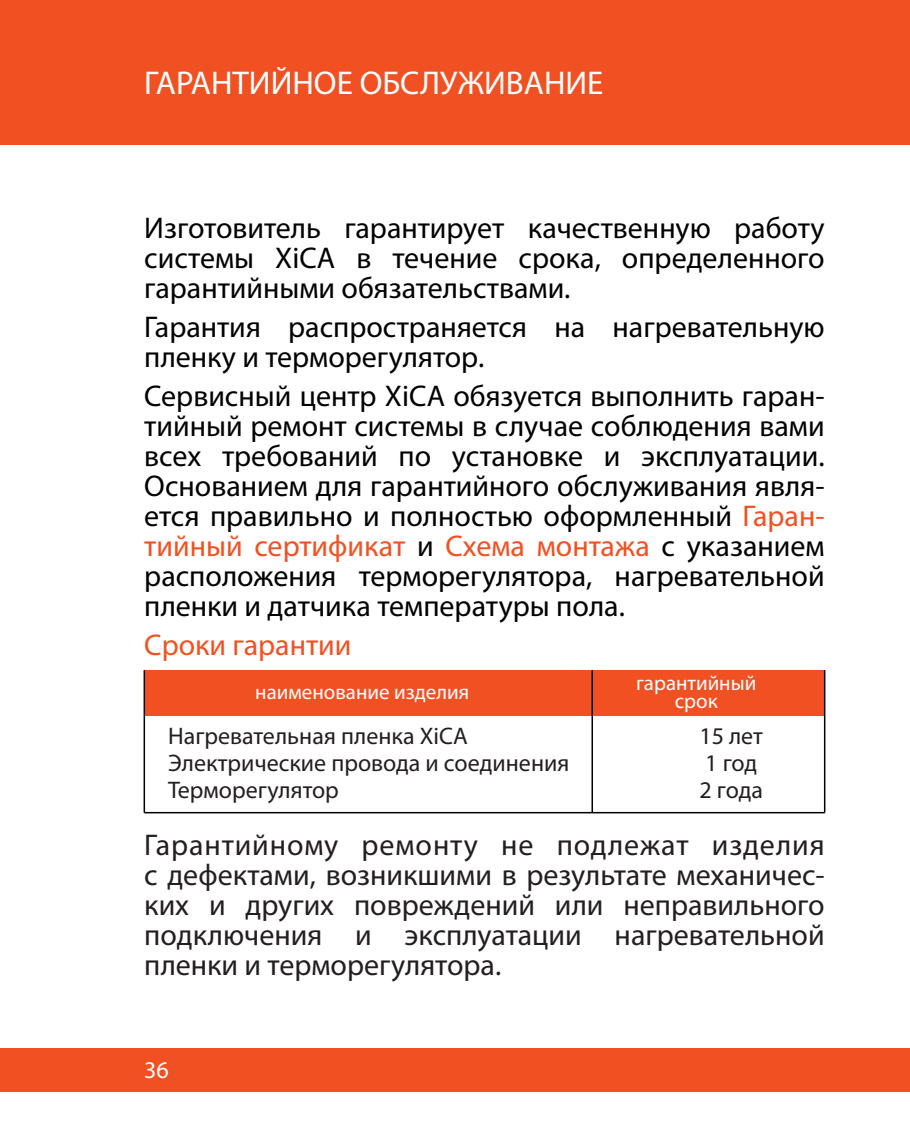
<style>
.page{position:relative;width:910px;height:1140px;background:#fff}
.page>*{position:absolute;margin:0;border:0;box-sizing:border-box;transform-origin:0 0}
.t1{font:33px "Myriad Pro";color:#fff}
.t2{font:30px/30px "Myriad Pro";color:#000;text-align:justify}
.t3{font:30px/30px "Myriad Pro";color:#231f20;text-align:justify}
.t4{font:30px "Myriad Pro";color:#f15122}
.t5{font:24px "Myriad Pro";color:#231f20}
.t6{font:24px "Myriad Pro";color:#fff}
.t7{font:21px/18px "Myriad Pro";color:#fff;text-align:center}
.s1{color:#f15122}
</style>
<div class="page">
<div style="left:0;top:1048px;width:910px;height:44px;background:#f15122"></div>
<div style="left:0;top:0;width:910px;height:145px;background:#f15122"></div>
<div style="left:144px;top:670px;width:681px;height:46px;background:#f15122"></div>
<hr style="left:824px;top:670px;width:1px;height:142px;background:#000">
<hr style="left:144px;top:670px;width:1px;height:142px;background:#000">
<hr style="left:591px;top:670px;width:2px;height:142px;background:#000">
<hr style="left:144px;top:812px;width:681px;height:1px;background:#000">
<p class="t1" style="left:144px;top:63px;width:461px">ГАРАНТИЙНОЕ ОБСЛУЖИВАНИЕ</p>
<p class="t2" style="left:144px;top:212px;width:682px">Изготовитель гарантирует качественную работу системы XiCA в течение срока, определенного гарантийными обязательствами.</p>
<p class="t2" style="left:144px;top:311px;width:682px">Гарантия распространяется на нагревательную пленку и терморегулятор.</p>
<p class="t2" style="left:144px;top:380px;width:682px">Сервисный центр XiCA обязуется выполнить гаран&shy;тийный ремонт системы в случае соблюдения вами всех требований по установке и эксплуатации.<br>Основанием для гарантийного обслуживания явля&shy;ется правильно и полностью оформленный <span class="s1">Гаран&shy;тийный сертификат</span> и <span class="s1">Схема монтажа</span> с указанием расположения терморегулятора, нагревательной пленки и датчика температуры пола.</p>
<p class="t4" style="left:144px;top:626px;width:209px">Сроки гарантии</p>
<p class="t7" style="left:255px;top:683px;width:215px">наименование изделия</p>
<p class="t5" style="left:168px;top:721px;width:301px">Нагревательная пленка XiCA</p>
<p class="t5" style="left:699px;top:721px;width:65px">15 лет</p>
<p class="t5" style="left:168px;top:748px;width:403px">Электрические провода и соединения</p>
<p class="t5" style="left:705px;top:748px;width:53px">1 год</p>
<p class="t5" style="left:168px;top:775px;width:172px">Терморегулятор</p>
<p class="t5" style="left:699px;top:775px;width:65px">2 года</p>
<p class="t7" style="left:636px;top:674px;width:122px">гарантийный срок</p>
<p class="t3" style="left:144px;top:829px;width:682px">Гарантийному ремонту не подлежат изделия с дефектами, возникшими в результате механичес&shy;ких и других повреждений или неправильного подключения и эксплуатации нагревательной пленки и терморегулятора.</p>
<p class="t6" style="left:144px;top:1055px;width:26px">36</p>
</div>
